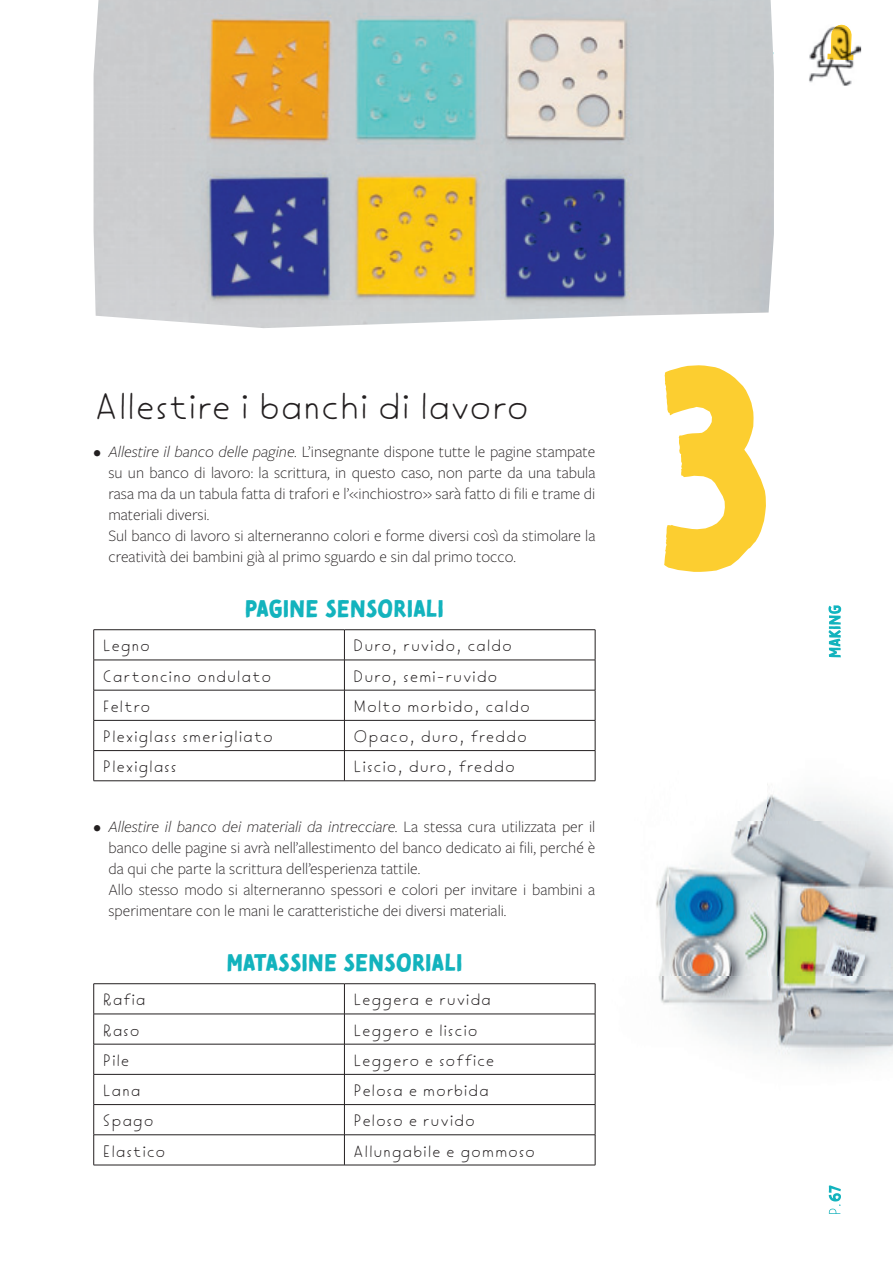
<style>
.page{position:relative;width:893px;height:1263px;background:#fff}
.page>*{position:absolute;margin:0;border:0;box-sizing:border-box;transform-origin:0 0}
.t1{font:270px "Tomarik Brush";color:#fcce30}
.t2{font:37.5px "Tomarik Extrovert";letter-spacing:-.04em;color:#231f20}
.t3{font:24px "Tomarik Brush";letter-spacing:.01em;color:#13b3bd}
.t4{font:300 16.5px/21px "Freight Sans Pro";color:#231f20}
.t5{font:16.5px "Tomarik Extrovert";color:#231f20}
.s1{font-style:italic}
</style>
<div class="page">
<img style="left:572px;top:608px;width:321px;height:606px">
<svg style="left:829px;top:1204px;width:12px;height:10px"></svg>
<img style="left:829px;top:1185px;width:12px;height:16px">
<img style="left:828px;top:605px;width:13px;height:52px">
<img style="left:829px;top:639px;width:12px;height:18px">
<hr style="left:344px;top:630px;width:1px;height:30px;background:#231f20">
<hr style="left:94px;top:660px;width:501px;height:1px;background:#231f20">
<hr style="left:344px;top:660px;width:1px;height:30px;background:#231f20">
<hr style="left:94px;top:690px;width:501px;height:1px;background:#231f20">
<hr style="left:344px;top:690px;width:1px;height:30px;background:#231f20">
<hr style="left:94px;top:720px;width:501px;height:1px;background:#231f20">
<hr style="left:344px;top:720px;width:1px;height:30px;background:#231f20">
<hr style="left:94px;top:750px;width:501px;height:1px;background:#231f20">
<hr style="left:344px;top:751px;width:1px;height:30px;background:#231f20">
<hr style="left:94px;top:629px;width:250px;height:1px;background:#231f20">
<hr style="left:93px;top:630px;width:1px;height:30px;background:#231f20">
<hr style="left:344px;top:629px;width:251px;height:1px;background:#231f20">
<hr style="left:595px;top:630px;width:1px;height:30px;background:#231f20">
<hr style="left:93px;top:660px;width:1px;height:30px;background:#231f20">
<hr style="left:595px;top:660px;width:1px;height:30px;background:#231f20">
<hr style="left:93px;top:690px;width:1px;height:30px;background:#231f20">
<hr style="left:595px;top:690px;width:1px;height:30px;background:#231f20">
<hr style="left:93px;top:720px;width:1px;height:30px;background:#231f20">
<hr style="left:595px;top:720px;width:1px;height:30px;background:#231f20">
<hr style="left:93px;top:751px;width:1px;height:30px;background:#231f20">
<hr style="left:595px;top:751px;width:1px;height:30px;background:#231f20">
<hr style="left:94px;top:780px;width:501px;height:1px;background:#231f20">
<hr style="left:344px;top:984px;width:1px;height:30px;background:#231f20">
<hr style="left:94px;top:1014px;width:501px;height:1px;background:#231f20">
<hr style="left:344px;top:1014px;width:1px;height:30px;background:#231f20">
<hr style="left:94px;top:1044px;width:501px;height:1px;background:#231f20">
<hr style="left:344px;top:1044px;width:1px;height:30px;background:#231f20">
<hr style="left:94px;top:1074px;width:501px;height:1px;background:#231f20">
<hr style="left:344px;top:1074px;width:1px;height:30px;background:#231f20">
<hr style="left:94px;top:1104px;width:501px;height:1px;background:#231f20">
<svg style="left:344px;top:1105px;width:1px;height:29px"></svg>
<hr style="left:94px;top:1134px;width:501px;height:1px;background:#231f20">
<hr style="left:344px;top:1135px;width:1px;height:30px;background:#231f20">
<hr style="left:94px;top:983px;width:250px;height:1px;background:#231f20">
<hr style="left:93px;top:984px;width:1px;height:30px;background:#231f20">
<hr style="left:344px;top:983px;width:251px;height:1px;background:#231f20">
<hr style="left:595px;top:984px;width:1px;height:30px;background:#231f20">
<hr style="left:93px;top:1014px;width:1px;height:30px;background:#231f20">
<hr style="left:595px;top:1014px;width:1px;height:30px;background:#231f20">
<hr style="left:93px;top:1044px;width:1px;height:30px;background:#231f20">
<hr style="left:595px;top:1044px;width:1px;height:30px;background:#231f20">
<hr style="left:93px;top:1074px;width:1px;height:30px;background:#231f20">
<hr style="left:595px;top:1074px;width:1px;height:30px;background:#231f20">
<svg style="left:93px;top:1105px;width:1px;height:29px"></svg>
<svg style="left:595px;top:1105px;width:1px;height:29px"></svg>
<hr style="left:93px;top:1135px;width:1px;height:30px;background:#231f20">
<hr style="left:595px;top:1135px;width:1px;height:30px;background:#231f20">
<hr style="left:94px;top:1165px;width:501px;height:1px;background:#231f20">
<img style="left:94px;top:0;width:680px;height:328px">
<img style="left:664px;top:563px;width:70px;height:9px">
<img style="left:809px;top:24px;width:52px;height:62px">
<img style="left:827px;top:25px;width:26px;height:35px">
<h2 class="t2" style="left:94px;top:392px;width:438px">Allestire i banchi di lavoro</h2>
<p class="t4" style="left:108px;top:442px;width:488px;text-indent:-15px">• <span class="s1">Allestire il banco delle pagine.</span> L’insegnante dispone tutte le pagine stampate su un banco di lavoro: la scrittura, in questo caso, non parte da una tabula rasa ma da un tabula fatta di trafori e l’«inchiostro» sarà fatto di fili e trame di materiali diversi.<br>Sul banco di lavoro si alterneranno colori e forme diversi così da stimolare la creatività dei bambini già al primo sguardo e sin dal primo tocco.</p>
<h3 class="t3" style="left:245px;top:594px;width:201px">PAGINE SENSORIALI</h3>
<p class="t5" style="left:102px;top:640px;width:50px">Legno</p>
<p class="t5" style="left:353px;top:640px;width:161px">Duro, ruvido, caldo</p>
<p class="t5" style="left:102px;top:670px;width:171px">Cartoncino ondulato</p>
<p class="t5" style="left:353px;top:670px;width:146px">Duro, semi-ruvido</p>
<p class="t5" style="left:102px;top:700px;width:50px">Feltro</p>
<p class="t5" style="left:353px;top:700px;width:179px">Molto morbido, caldo</p>
<p class="t5" style="left:102px;top:730px;width:173px">Plexiglass smerigliato</p>
<p class="t5" style="left:353px;top:730px;width:176px">Opaco, duro, freddo</p>
<p class="t5" style="left:102px;top:761px;width:76px">Plexiglass</p>
<p class="t5" style="left:353px;top:761px;width:164px">Liscio, duro, freddo</p>
<p class="t4" style="left:108px;top:817px;width:488px;text-indent:-15px">• <span class="s1">Allestire il banco dei materiali da intrecciare.</span> La stessa cura utilizzata per il banco delle pagine si avrà nell’allestimento del banco dedicato ai fili, perché è da qui che parte la scrittura dell’esperienza tattile.<br>Allo stesso modo si alterneranno spessori e colori per invitare i bambini a sperimentare con le mani le caratteristiche dei diversi materiali.</p>
<h3 class="t3" style="left:226px;top:948px;width:238px">MATASSINE SENSORIALI</h3>
<p class="t5" style="left:102px;top:994px;width:46px">Rafia</p>
<p class="t5" style="left:353px;top:994px;width:140px">Leggera e ruvida</p>
<p class="t5" style="left:102px;top:1024px;width:39px">Raso</p>
<p class="t5" style="left:353px;top:1024px;width:127px">Leggero e liscio</p>
<p class="t5" style="left:102px;top:1054px;width:29px">Pile</p>
<p class="t5" style="left:353px;top:1054px;width:143px">Leggero e soffice</p>
<p class="t5" style="left:102px;top:1084px;width:40px">Lana</p>
<p class="t5" style="left:353px;top:1084px;width:138px">Pelosa e morbida</p>
<p class="t5" style="left:102px;top:1115px;width:53px">Spago</p>
<p class="t5" style="left:353px;top:1115px;width:124px">Peloso e ruvido</p>
<p class="t5" style="left:102px;top:1145px;width:65px">Elastico</p>
<p class="t5" style="left:353px;top:1145px;width:184px">Allungabile e gommoso</p>
<h1 class="t1" style="left:656px;top:313px;width:119px">3</h1>
</div>
